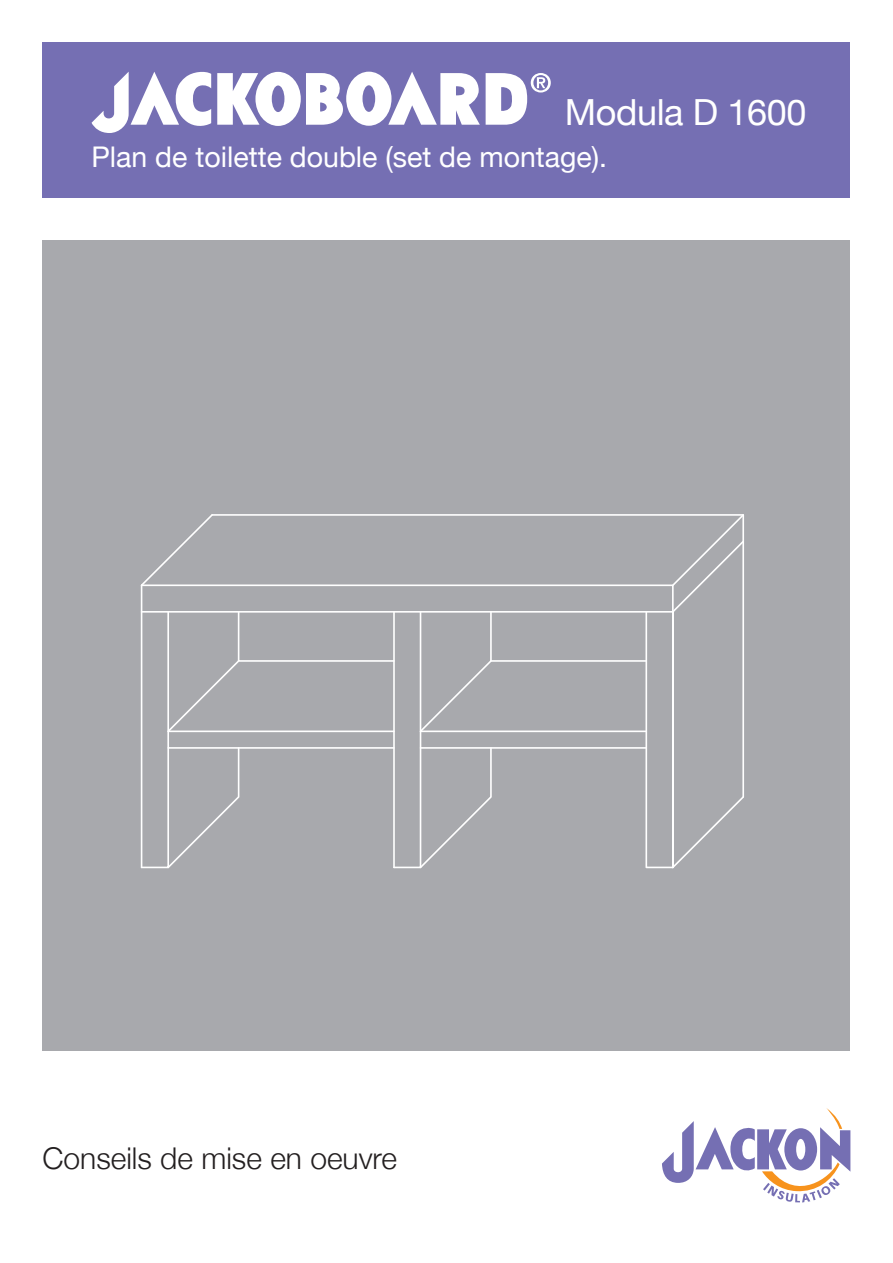
<style>
.page{position:relative;width:893px;height:1263px;background:#fff}
.page>*{position:absolute;margin:0;border:0;box-sizing:border-box;transform-origin:0 0}
.t1{font:36px "Helvetica Neue";letter-spacing:-.01em;color:#fff}
.t2{font:300 30px "Helvetica Neue";color:#231f20}
.t3{font:28.5px "Helvetica Neue";color:#fff}
</style>
<div class="page">
<div style="left:43px;top:240px;width:807px;height:810px;background:#a8a9ad"></div>
<div style="left:43px;top:43px;width:807px;height:155px;background:#756fb3"></div>
<svg style="left:92px;top:71px;width:119px;height:62px"></svg>
<svg style="left:486px;top:73px;width:65px;height:52px"></svg>
<svg style="left:217px;top:72px;width:263px;height:54px"></svg>
<svg style="left:662px;top:1108px;width:188px;height:94px"></svg>
<svg style="left:140px;top:516px;width:70px;height:72px"></svg>
<svg style="left:645px;top:798px;width:98px;height:71px"></svg>
<svg style="left:140px;top:610px;width:351px;height:259px"></svg>
<svg style="left:210px;top:514px;width:534px;height:284px"></svg>
<p class="t1" style="left:565px;top:86px;width:243px">Modula D 1600</p>
<p class="t3" style="left:91px;top:136px;width:517px">Plan de toilette double (set de montage).</p>
<p class="t2" style="left:43px;top:1134px;width:356px">Conseils de mise en oeuvre</p>
</div>
